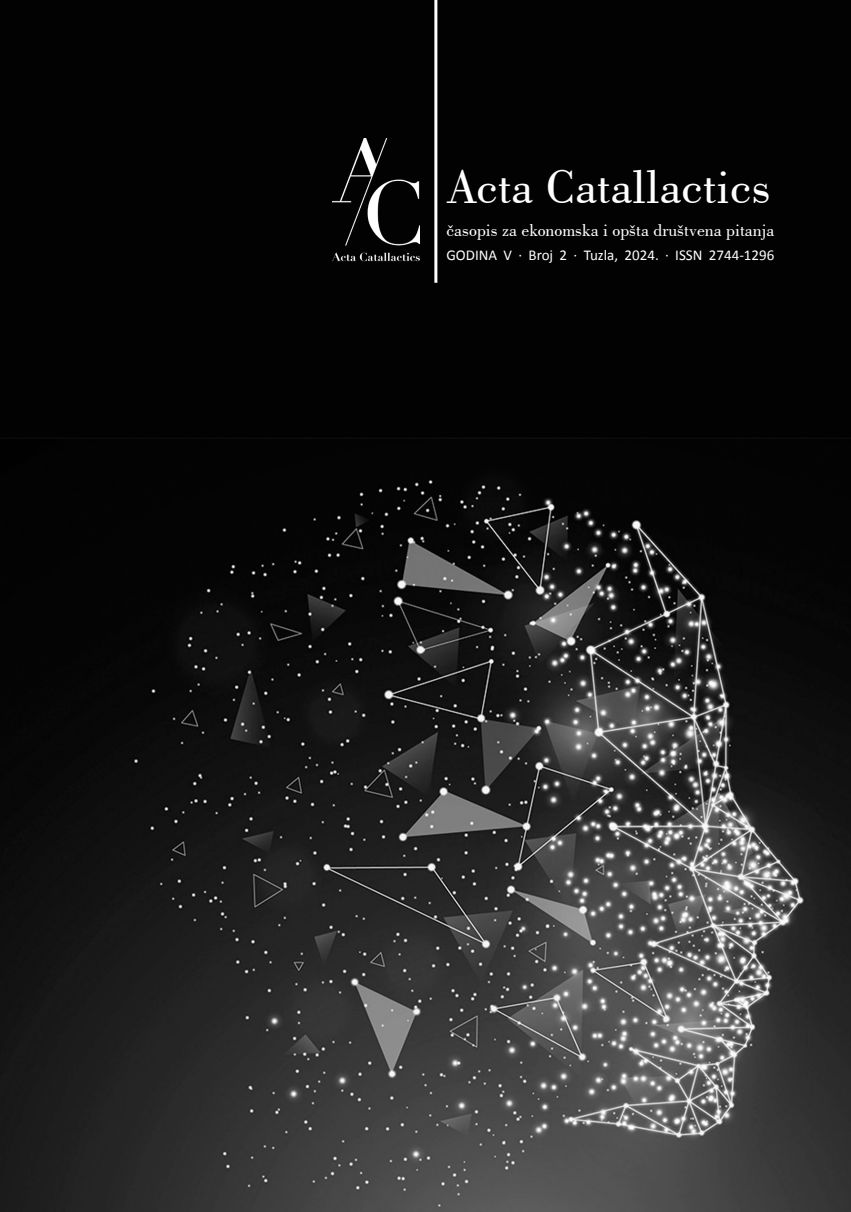
<style>
.page{position:relative;width:851px;height:1212px;background:#fff}
.page>*{position:absolute;margin:0;border:0;box-sizing:border-box;transform-origin:0 0}
.t1{font:49.5px "Bodoni BT";color:#fff}
.t2{font:18px "Bodoni BT";color:#fff}
.t3{font:15px "Calibri";color:#fff}
</style>
<div class="page">
<img style="left:0;top:0;width:850px;height:1212px">
<img style="left:332px;top:138px;width:87px;height:125px">
<hr style="left:434px;top:0;width:3px;height:283px;background:#fff">
<p class="t1" style="left:446px;top:156px;width:326px">Acta Catallactics</p>
<p class="t2" style="left:446px;top:219px;width:329px">časopis za ekonomska i opšta društvena pitanja</p>
<p class="t3" style="left:446px;top:246px;width:329px">GODINA V · Broj 2 · Tuzla, 2024. · ISSN 2744-1296</p>
</div>
